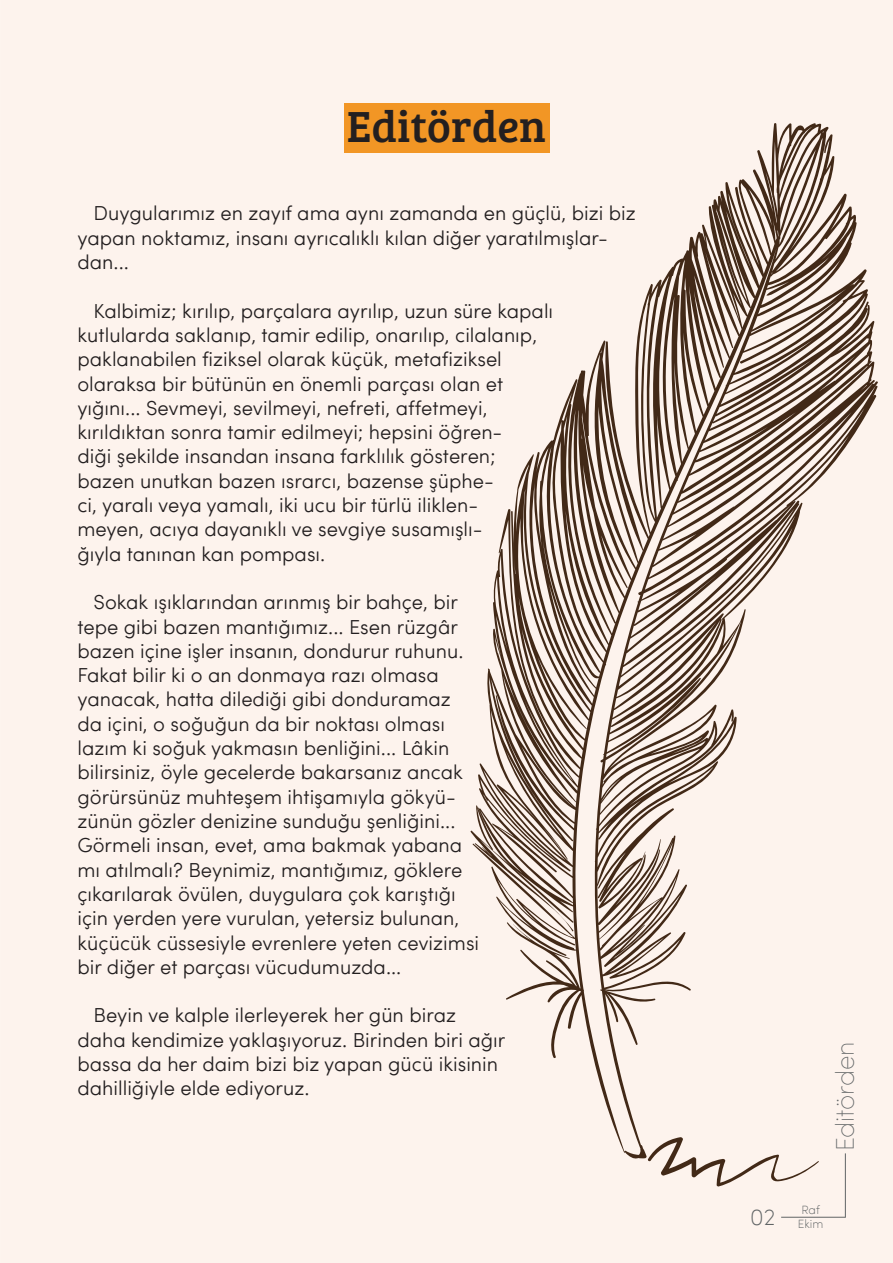
<style>
.page{position:relative;width:893px;height:1263px;background:#fdf3ed}
.page>*{position:absolute;margin:0;border:0;box-sizing:border-box;transform-origin:0 0}
.t1{font:45px "Bree Serif";color:#231f20}
.t2{font:200 25.5px "Sofia W03";color:#606465}
.t3{font:200 22.5px "Sofia W03";color:#606465}
.t4{font:300 20.25px/24.3px "Sofia W03";color:#231f20}
.t5{font:200 12px "Sofia W03";color:#606465}
</style>
<div class="page">
<hr style="left:781px;top:1217px;width:64px;height:1px;background:#606465">
<hr style="left:845px;top:1153px;width:1px;height:64px;background:#606465">
<div style="left:344px;top:103px;width:205px;height:50px;background:#f29625"></div>
<svg style="left:470px;top:123px;width:408px;height:1037px"></svg>
<svg style="left:597px;top:808px;width:77px;height:101px"></svg>
<svg style="left:647px;top:1137px;width:172px;height:50px"></svg>
<p class="t1" style="left:347px;top:93px;width:201px">Editörden</p>
<p class="t4" style="left:77px;top:200px;width:560px;text-indent:16px">Duygularımız en zayıf ama aynı zamanda en güçlü, bizi biz yapan noktamız, insanı ayrıcalıklı kılan diğer yaratılmışlar&shy;dan...</p>
<p class="t4" style="left:77px;top:297px;width:477px;text-indent:16px">Kalbimiz; kırılıp, parçalara ayrılıp, uzun süre kapalı kutlularda saklanıp, tamir edilip, onarılıp, cilalanıp, paklanabilen fiziksel olarak küçük, metafiziksel olaraksa bir bütünün en önemli parçası olan et yığını... Sevmeyi, sevilmeyi, nefreti, affetmeyi, kırıldıktan sonra tamir edilmeyi; hepsini öğren-<br>diği şekilde insandan insana farklılık gösteren; bazen unutkan bazen ısrarcı, bazense şüphe-<br>ci, yaralı veya yamalı, iki ucu bir türlü iliklen-<br>meyen, acıya dayanıklı ve sevgiye susamışlı-<br>ğıyla tanınan kan pompası.</p>
<p class="t4" style="left:77px;top:589px;width:403px;text-indent:16px">Sokak ışıklarından arınmış bir bahçe, bir tepe gibi bazen mantığımız... Esen rüzgâr bazen içine işler insanın, dondurur ruhunu.<br>Fakat bilir ki o an donmaya razı olmasa yanacak, hatta dilediği gibi donduramaz da içini, o soğuğun da bir noktası olması lazım ki soğuk yakmasın benliğini... Lâkin bilirsiniz, öyle gecelerde bakarsanız ancak görürsünüz muhteşem ihtişamıyla gökyü&shy;zünün gözler denizine sunduğu şenliğini...<br>Görmeli insan, evet, ama bakmak yabana mı atılmalı? Beynimiz, mantığımız, göklere çıkarılarak övülen, duygulara çok karıştığı için yerden yere vurulan, yetersiz bulunan, küçücük cüssesiyle evrenlere yeten cevizimsi bir diğer et parçası vücudumuzda...</p>
<p class="t4" style="left:77px;top:1002px;width:430px;text-indent:16px">Beyin ve kalple ilerleyerek her gün biraz daha kendimize yaklaşıyoruz. Birinden biri ağır bassa da her daim bizi biz yapan gücü ikisinin dahilliğiyle elde ediyoruz.</p>
<p class="t2" style="left:828px;top:1151px;width:111px;rotate:-90deg">Editörden</p>
<p class="t5" style="left:802px;top:1201px;width:20px">Raf</p>
<p class="t3" style="left:750px;top:1202px;width:27px">02</p>
<p class="t5" style="left:798px;top:1215px;width:27px">Ekim</p>
</div>
